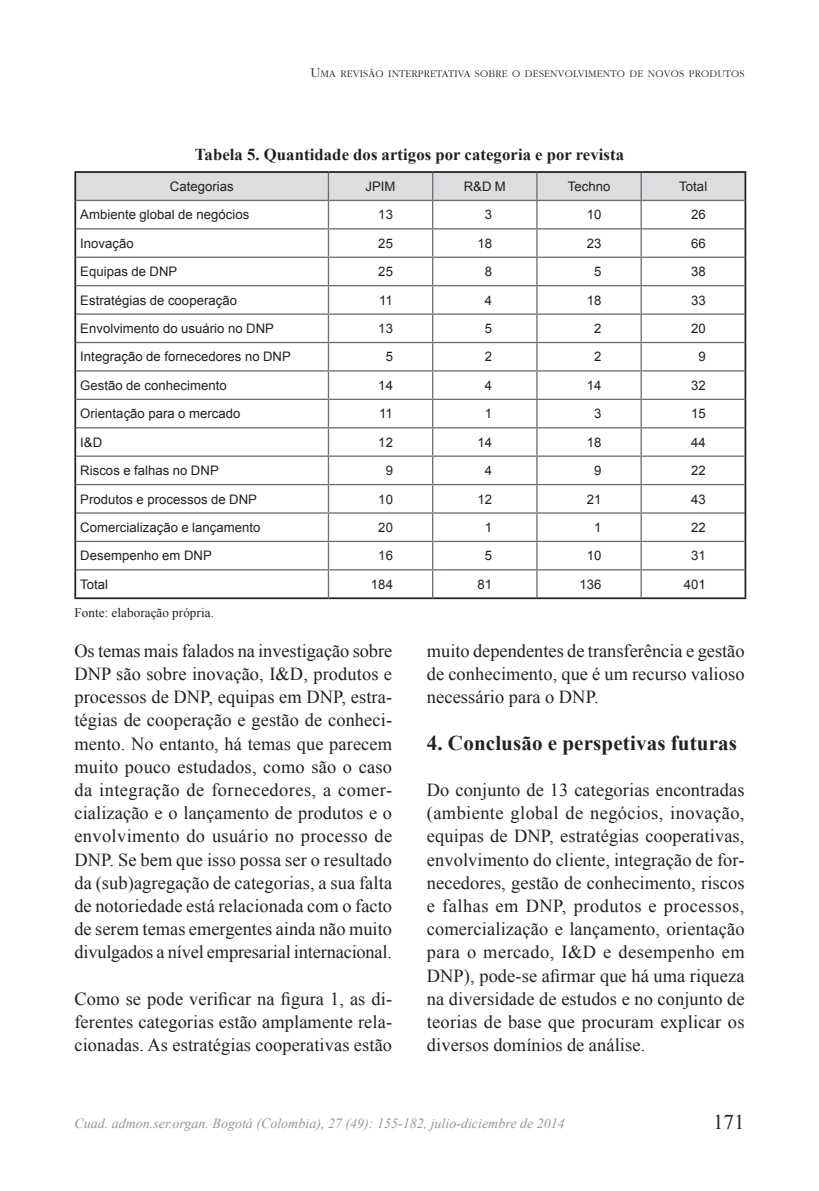
<style>
.page{position:relative;width:819px;height:1191px;background:#fff}
.page>*{position:absolute;margin:0;border:0;box-sizing:border-box;transform-origin:0 0}
.t1{font:700 21px "Times New Roman";letter-spacing:.01em;color:#231f20}
.t2{font:21px "Times New Roman";color:#231f20}
.t3{font:18.38px/23.3px "Times New Roman";letter-spacing:.005em;color:#231f20;text-align:justify}
.t4{font:700 16.62px "Times New Roman";letter-spacing:.005em;color:#231f20}
.t5{font:italic 14px "Times New Roman";color:#939598}
.t6{font:13.12px "Arial";letter-spacing:.005em;color:#231f20}
.t7{font:13.12px "Times New Roman";letter-spacing:.005em;color:#231f20}
.t8{font:300 10.5px "Garamond";letter-spacing:.015em;color:#231f20}
.s1{font-size:14px}
</style>
<div class="page">
<svg style="left:76px;top:173px;width:668px;height:424px"></svg>
<hr style="left:74px;top:171px;width:254px;height:2px;background:#231f20">
<hr style="left:74px;top:173px;width:2px;height:27px;background:#231f20">
<hr style="left:328px;top:171px;width:104px;height:2px;background:#231f20">
<hr style="left:432px;top:171px;width:105px;height:2px;background:#231f20">
<hr style="left:537px;top:171px;width:104px;height:2px;background:#231f20">
<hr style="left:641px;top:171px;width:105px;height:2px;background:#231f20">
<hr style="left:744px;top:173px;width:2px;height:27px;background:#231f20">
<hr style="left:74px;top:200px;width:2px;height:29px;background:#231f20">
<hr style="left:744px;top:200px;width:2px;height:29px;background:#231f20">
<hr style="left:74px;top:229px;width:2px;height:28px;background:#231f20">
<hr style="left:744px;top:229px;width:2px;height:28px;background:#231f20">
<hr style="left:74px;top:257px;width:2px;height:29px;background:#231f20">
<hr style="left:744px;top:257px;width:2px;height:29px;background:#231f20">
<hr style="left:74px;top:286px;width:2px;height:28px;background:#231f20">
<hr style="left:744px;top:286px;width:2px;height:28px;background:#231f20">
<hr style="left:74px;top:314px;width:2px;height:28px;background:#231f20">
<hr style="left:744px;top:314px;width:2px;height:28px;background:#231f20">
<hr style="left:74px;top:342px;width:2px;height:29px;background:#231f20">
<hr style="left:744px;top:342px;width:2px;height:29px;background:#231f20">
<hr style="left:74px;top:371px;width:2px;height:28px;background:#231f20">
<hr style="left:744px;top:371px;width:2px;height:28px;background:#231f20">
<hr style="left:74px;top:399px;width:2px;height:29px;background:#231f20">
<hr style="left:744px;top:399px;width:2px;height:29px;background:#231f20">
<hr style="left:74px;top:428px;width:2px;height:28px;background:#231f20">
<hr style="left:744px;top:428px;width:2px;height:28px;background:#231f20">
<hr style="left:74px;top:456px;width:2px;height:28px;background:#231f20">
<hr style="left:744px;top:456px;width:2px;height:28px;background:#231f20">
<hr style="left:74px;top:484px;width:2px;height:29px;background:#231f20">
<hr style="left:744px;top:484px;width:2px;height:29px;background:#231f20">
<hr style="left:74px;top:513px;width:2px;height:28px;background:#231f20">
<hr style="left:744px;top:513px;width:2px;height:28px;background:#231f20">
<hr style="left:74px;top:541px;width:2px;height:29px;background:#231f20">
<hr style="left:744px;top:541px;width:2px;height:29px;background:#231f20">
<hr style="left:74px;top:570px;width:2px;height:27px;background:#231f20">
<hr style="left:744px;top:570px;width:2px;height:27px;background:#231f20">
<hr style="left:74px;top:597px;width:254px;height:2px;background:#231f20">
<hr style="left:328px;top:597px;width:104px;height:2px;background:#231f20">
<hr style="left:432px;top:597px;width:105px;height:2px;background:#231f20">
<hr style="left:537px;top:597px;width:104px;height:2px;background:#231f20">
<hr style="left:641px;top:597px;width:105px;height:2px;background:#231f20">
<p class="t8" style="left:310px;top:68px;width:435px"><span class="s1">U</span>MA REVISÃO INTERPRETATIVA SOBRE O DESENVOLVIMENTO DE NOVOS PRODUTOS</p>
<p class="t4" style="left:195px;top:143px;width:431px">Tabela 5. Quantidade dos artigos por categoria e por revista</p>
<p class="t6" style="left:170px;top:178px;width:65px">Categorias</p>
<p class="t6" style="left:365px;top:178px;width:32px">JPIM</p>
<p class="t6" style="left:463px;top:178px;width:44px">R&amp;D M</p>
<p class="t6" style="left:567px;top:178px;width:44px">Techno</p>
<p class="t6" style="left:679px;top:178px;width:29px">Total</p>
<p class="t6" style="left:80px;top:206px;width:170px">Ambiente global de negócios</p>
<p class="t6" style="left:378px;top:206px;width:16px">13</p>
<p class="t6" style="left:485px;top:206px;width:9px">3</p>
<p class="t6" style="left:586px;top:206px;width:16px">10</p>
<p class="t6" style="left:691px;top:206px;width:16px">26</p>
<p class="t6" style="left:80px;top:235px;width:55px">Inovação</p>
<p class="t6" style="left:378px;top:235px;width:16px">25</p>
<p class="t6" style="left:477px;top:235px;width:16px">18</p>
<p class="t6" style="left:586px;top:235px;width:16px">23</p>
<p class="t6" style="left:691px;top:235px;width:16px">66</p>
<p class="t6" style="left:80px;top:263px;width:99px">Equipas de DNP</p>
<p class="t6" style="left:378px;top:263px;width:16px">25</p>
<p class="t6" style="left:485px;top:263px;width:9px">8</p>
<p class="t6" style="left:594px;top:263px;width:9px">5</p>
<p class="t6" style="left:691px;top:263px;width:16px">38</p>
<p class="t6" style="left:80px;top:291px;width:158px">Estratégias de cooperação</p>
<p class="t6" style="left:379px;top:291px;width:15px">11</p>
<p class="t6" style="left:485px;top:291px;width:9px">4</p>
<p class="t6" style="left:586px;top:291px;width:16px">18</p>
<p class="t6" style="left:691px;top:291px;width:16px">33</p>
<p class="t6" style="left:80px;top:320px;width:195px">Envolvimento do usuário no DNP</p>
<p class="t6" style="left:378px;top:320px;width:16px">13</p>
<p class="t6" style="left:485px;top:320px;width:9px">5</p>
<p class="t6" style="left:594px;top:320px;width:9px">2</p>
<p class="t6" style="left:691px;top:320px;width:16px">20</p>
<p class="t6" style="left:80px;top:348px;width:212px">Integração de fornecedores no DNP</p>
<p class="t6" style="left:385px;top:348px;width:9px">5</p>
<p class="t6" style="left:485px;top:348px;width:9px">2</p>
<p class="t6" style="left:594px;top:348px;width:9px">2</p>
<p class="t6" style="left:698px;top:348px;width:9px">9</p>
<p class="t6" style="left:80px;top:377px;width:148px">Gestão de conhecimento</p>
<p class="t6" style="left:378px;top:377px;width:16px">14</p>
<p class="t6" style="left:485px;top:377px;width:9px">4</p>
<p class="t6" style="left:586px;top:377px;width:16px">14</p>
<p class="t6" style="left:691px;top:377px;width:16px">32</p>
<p class="t6" style="left:80px;top:405px;width:162px">Orientação para o mercado</p>
<p class="t6" style="left:379px;top:405px;width:15px">11</p>
<p class="t6" style="left:485px;top:405px;width:9px">1</p>
<p class="t6" style="left:594px;top:405px;width:9px">3</p>
<p class="t6" style="left:691px;top:405px;width:16px">15</p>
<p class="t6" style="left:80px;top:433px;width:23px">I&amp;D</p>
<p class="t6" style="left:378px;top:433px;width:16px">12</p>
<p class="t6" style="left:477px;top:433px;width:16px">14</p>
<p class="t6" style="left:586px;top:433px;width:16px">18</p>
<p class="t6" style="left:691px;top:433px;width:16px">44</p>
<p class="t6" style="left:80px;top:462px;width:140px">Riscos e falhas no DNP</p>
<p class="t6" style="left:385px;top:462px;width:9px">9</p>
<p class="t6" style="left:485px;top:462px;width:9px">4</p>
<p class="t6" style="left:594px;top:462px;width:9px">9</p>
<p class="t6" style="left:691px;top:462px;width:16px">22</p>
<p class="t6" style="left:80px;top:490px;width:178px">Produtos e processos de DNP</p>
<p class="t6" style="left:378px;top:490px;width:16px">10</p>
<p class="t6" style="left:477px;top:490px;width:16px">12</p>
<p class="t6" style="left:586px;top:490px;width:16px">21</p>
<p class="t6" style="left:691px;top:490px;width:16px">43</p>
<p class="t6" style="left:80px;top:519px;width:182px">Comercialização e lançamento</p>
<p class="t6" style="left:378px;top:519px;width:16px">20</p>
<p class="t6" style="left:485px;top:519px;width:9px">1</p>
<p class="t6" style="left:594px;top:519px;width:9px">1</p>
<p class="t6" style="left:691px;top:519px;width:16px">22</p>
<p class="t6" style="left:80px;top:547px;width:133px">Desempenho em DNP</p>
<p class="t6" style="left:378px;top:547px;width:16px">16</p>
<p class="t6" style="left:485px;top:547px;width:9px">5</p>
<p class="t6" style="left:586px;top:547px;width:16px">10</p>
<p class="t6" style="left:691px;top:547px;width:16px">31</p>
<p class="t6" style="left:80px;top:575px;width:29px">Total</p>
<p class="t6" style="left:371px;top:575px;width:23px">184</p>
<p class="t6" style="left:477px;top:575px;width:16px">81</p>
<p class="t6" style="left:579px;top:575px;width:23px">136</p>
<p class="t6" style="left:683px;top:575px;width:23px">401</p>
<p class="t7" style="left:74px;top:604px;width:141px">Fonte: elaboração própria.</p>
<p class="t3" style="left:74px;top:639px;width:319px">Os temas mais falados na investigação sobre DNP são sobre inovação, I&amp;D, produtos e processos de DNP, equipas em DNP, estra&shy;tégias de cooperação e gestão de conheci&shy;mento. No entanto, há temas que parecem muito pouco estudados, como são o caso da integração de fornecedores, a comer&shy;cialização e o lançamento de produtos e o envolvimento do usuário no processo de DNP. Se bem que isso possa ser o resultado da (sub)agregação de categorias, a sua falta de notoriedade está relacionada com o facto de serem temas emergentes ainda não muito divulgados a nível empresarial internacional.</p>
<p class="t3" style="left:74px;top:986px;width:319px">Como se pode verificar na figura 1, as di&shy;ferentes categorias estão amplamente rela&shy;cionadas. As estratégias cooperativas estão</p>
<p class="t3" style="left:427px;top:639px;width:319px">muito dependentes de transferência e gestão de conhecimento, que é um recurso valioso necessário para o DNP.</p>
<p class="t1" style="left:427px;top:728px;width:312px">4. Conclusão e perspetivas futuras</p>
<p class="t3" style="left:427px;top:778px;width:319px">Do conjunto de 13 categorias encontradas (ambiente global de negócios, inovação, equipas de DNP, estratégias cooperativas, envolvimento do cliente, integração de for&shy;necedores, gestão de conhecimento, riscos e falhas em DNP, produtos e processos, comercialização e lançamento, orientação para o mercado, I&amp;D e desempenho em DNP), pode-se afirmar que há uma riqueza na diversidade de estudos e no conjunto de teorias de base que procuram explicar os diversos domínios de análise.</p>
<p class="t5" style="left:74px;top:1113px;width:492px">Cuad. admon.ser.organ. Bogotá (Colombia), 27 (49): 155-182, julio-diciembre de 2014</p>
<p class="t2" style="left:713px;top:1107px;width:33px">171</p>
</div>
